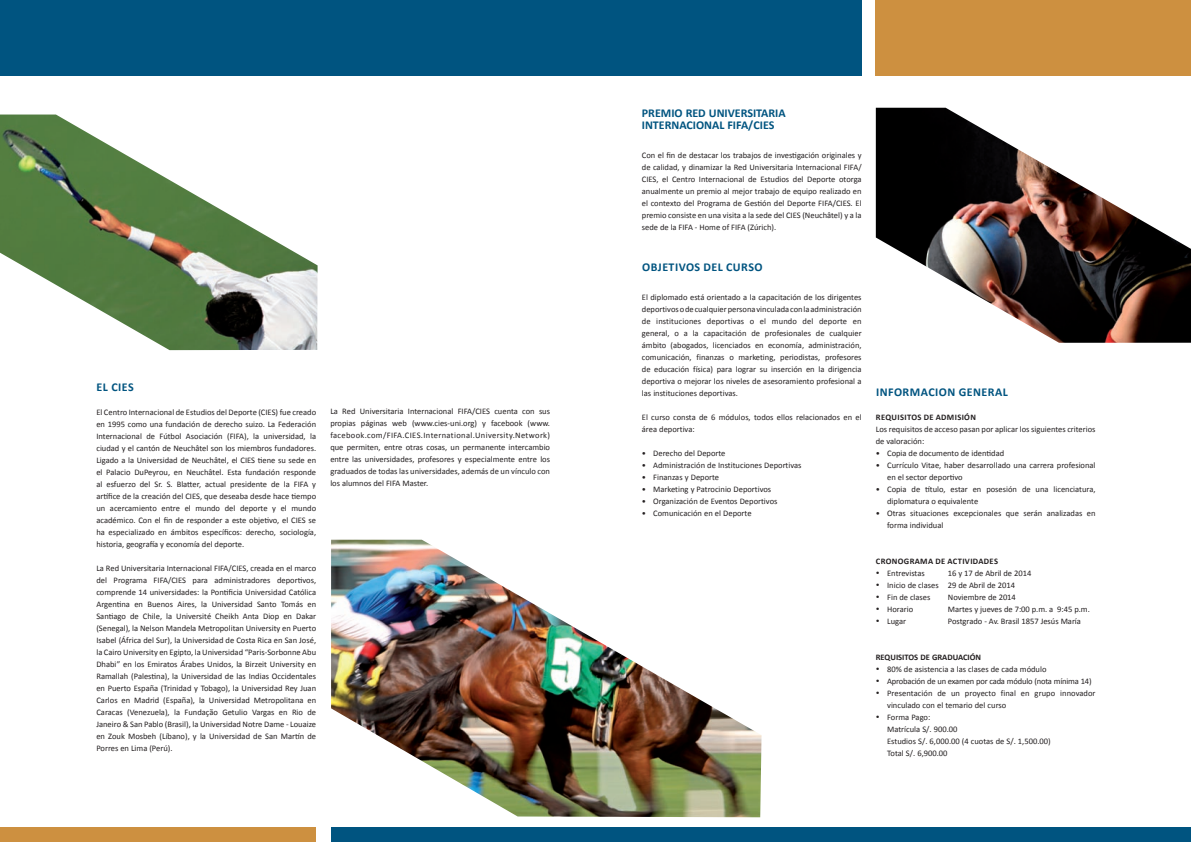
<style>
.page{position:relative;width:1191px;height:842px;background:#fff}
.page>*{position:absolute;margin:0;border:0;box-sizing:border-box;transform-origin:0 0}
.t1{font:700 12px/12px "Calibri";color:#005480}
.t2{font:700 12px "Calibri";letter-spacing:.04em;color:#005480}
.t3{font:8.5px/12px "Calibri";color:#231f20}
.t4{font:8.5px "Calibri";letter-spacing:-.02em;color:#231f20}
.t5{font:700 8.5px "Calibri";color:#231f20}
.t6{font:700 8.5px "Calibri";letter-spacing:.04em;color:#231f20}
</style>
<div class="page">
<div style="left:0;top:0;width:861px;height:76px;background:#005480"></div>
<div style="left:876px;top:0;width:315px;height:76px;background:#cd9040"></div>
<img style="left:331px;top:540px;width:430px;height:277px">
<img style="left:876px;top:108px;width:315px;height:235px">
<img style="left:0;top:115px;width:317px;height:235px">
<div style="left:0;top:828px;width:315px;height:14px;background:#cd9040"></div>
<div style="left:331px;top:828px;width:860px;height:14px;background:#005480"></div>
<h1 class="t1" style="left:97px;top:380px;width:22px">EL CIES</h1>
<p class="t3" style="left:96px;top:405px;width:221px;text-align:justify">El Centro Internacional de Estudios del Deporte (CIES) fue creado en 1995 como una fundación de derecho suizo. La Federación Internacional de Fútbol Asociación (FIFA), la universidad, la ciudad y el cantón de Neuchâtel son los miembros fundadores.<br>Ligado a la Universidad de Neuchâtel, el CIES tiene su sede en el Palacio DuPeyrou, en Neuchâtel. Esta fundación responde al esfuerzo del Sr. S. Blatter, actual presidente de la FIFA y artífice de la creación del CIES, que deseaba desde hace tiempo un acercamiento entre el mundo del deporte y el mundo académico. Con el fin de responder a este objetivo, el CIES se ha especializado en ámbitos específicos: derecho, sociología, historia, geografía y economía del deporte.</p>
<p class="t3" style="left:96px;top:562px;width:221px;text-align:justify">La Red Universitaria Internacional FIFA/CIES, creada en el marco del Programa FIFA/CIES para administradores deportivos, comprende 14 universidades: la Pontificia Universidad Católica Argentina en Buenos Aires, la Universidad Santo Tomás en Santiago de Chile, la Université Cheikh Anta Diop en Dakar (Senegal), la Nelson Mandela Metropolitan University en Puerto Isabel (África del Sur), la Universidad de Costa Rica en San José, la Cairo University en Egipto, la Universidad “Paris-Sorbonne Abu Dhabi” en los Emiratos Árabes Unidos, la Birzeit University en Ramallah (Palestina), la Universidad de las Indias Occidentales en Puerto España (Trinidad y Tobago), la Universidad Rey Juan Carlos en Madrid (España), la Universidad Metropolitana en Caracas (Venezuela), la Fundação Getulio Vargas en Rio de Janeiro &amp; San Pablo (Brasil), la Universidad Notre Dame - Louaize en Zouk Mosbeh (Líbano), y la Universidad de San Martín de Porres en Lima (Perú).</p>
<p class="t3" style="left:330px;top:405px;width:221px;text-align:justify">La Red Universitaria Internacional FIFA/CIES cuenta con sus propias páginas web (www.cies-uni.org) y facebook (www. facebook.com/FIFA.CIES.International.University.Network) que permiten, entre otras cosas, un permanente intercambio entre las universidades, profesores y especialmente entre los graduados de todas las universidades, además de un vínculo con los alumnos del FIFA Master.</p>
<h1 class="t1" style="left:642px;top:106px;width:145px">PREMIO RED UNIVERSITARIA<br>INTERNACIONAL FIFA/CIES</h1>
<p class="t3" style="left:642px;top:148px;width:221px;text-align:justify">Con el fin de destacar los trabajos de investigación originales y de calidad, y dinamizar la Red Universitaria Internacional FIFA/ CIES, el Centro Internacional de Estudios del Deporte otorga anualmente un premio al mejor trabajo de equipo realizado en el contexto del Programa de Gestión del Deporte FIFA/CIES. El premio consiste en una visita a la sede del CIES (Neuchâtel) y a la sede de la FIFA - Home of FIFA (Zúrich).</p>
<h1 class="t1" style="left:642px;top:260px;width:16px">OBJETIVOS</h1>
<h1 class="t1" style="left:703px;top:260px;width:8px">DEL</h1>
<h1 class="t1" style="left:726px;top:260px;width:38px">CURSO</h1>
<p class="t3" style="left:642px;top:291px;width:221px;text-align:justify">El diplomado está orientado a la capacitación de los dirigentes deportivos o de cualquier persona vinculada con la administración de instituciones deportivas o el mundo del deporte en general, o a la capacitación de profesionales de cualquier ámbito (abogados, licenciados en economía, administración, comunicación, finanzas o marketing, periodistas, profesores de educación física) para lograr su inserción en la dirigencia deportiva o mejorar los niveles de asesoramiento profesional a las instituciones deportivas.</p>
<p class="t3" style="left:642px;top:411px;width:221px">El curso consta de 6 módulos, todos ellos relacionados en el área deportiva:</p>
<p class="t3" style="left:642px;top:447px;width:85px">• Derecho del Deporte</p>
<p class="t3" style="left:642px;top:459px;width:161px">• Administración de Instituciones Deportivas</p>
<p class="t3" style="left:642px;top:471px;width:79px">• Finanzas y Deporte</p>
<p class="t3" style="left:642px;top:483px;width:131px">• Marketing y Patrocinio Deportivos</p>
<p class="t3" style="left:642px;top:495px;width:137px">• Organización de Eventos Deportivos</p>
<p class="t3" style="left:642px;top:507px;width:111px">• Comunicación en el Deporte</p>
<h1 class="t2" style="left:876px;top:385px;width:133px">INFORMACION GENERAL</h1>
<p class="t6" style="left:876px;top:412px;width:101px">REQUISITOS DE ADMISIÓN</p>
<p class="t3" style="left:875px;top:423px;width:221px">Los requisitos de acceso pasan por aplicar los siguientes criterios de valoración:</p>
<p class="t3" style="left:875px;top:447px;width:130px">• Copia de documento de identidad</p>
<p class="t3" style="left:887px;top:459px;width:210px;text-indent:-11px">• Currículo Vitae, haber desarrollado una carrera profesional en el sector deportivo</p>
<p class="t3" style="left:887px;top:483px;width:210px;text-indent:-11px">• Copia de título, estar en posesión de una licenciatura, diplomatura o equivalente</p>
<p class="t3" style="left:887px;top:507px;width:210px;text-indent:-11px">• Otras situaciones excepcionales que serán analizadas en forma individual</p>
<p class="t5" style="left:876px;top:556px;width:7px">CRONOGRAMA</p>
<p class="t5" style="left:935px;top:556px;width:18px">DE ACTIVIDADES</p>
<p class="t3" style="left:876px;top:567px;width:50px">• Entrevistas</p>
<p class="t3" style="left:948px;top:567px;width:85px">16 y 17 de Abril de 2014</p>
<p class="t3" style="left:876px;top:579px;width:141px">• Inicio de clases 29 de Abril de 2014</p>
<p class="t3" style="left:876px;top:591px;width:56px">• Fin de clases</p>
<p class="t3" style="left:948px;top:591px;width:70px">Noviembre de 2014</p>
<p class="t3" style="left:876px;top:603px;width:39px">• Horario</p>
<p class="t3" style="left:948px;top:603px;width:144px">Martes y jueves de 7:00 p.m. a 9:45 p.m.</p>
<p class="t3" style="left:876px;top:615px;width:32px">• Lugar</p>
<p class="t3" style="left:948px;top:615px;width:135px">Postgrado - Av. Brasil 1857 Jesús María</p>
<p class="t5" style="left:876px;top:652px;width:107px">REQUISITOS DE GRADUACIÓN</p>
<p class="t3" style="left:876px;top:663px;width:172px">• 80% de asistencia a las clases de cada módulo</p>
<p class="t4" style="left:876px;top:676px;width:217px">• Aprobación de un examen por cada módulo (nota mínima 14)</p>
<p class="t3" style="left:887px;top:687px;width:210px;text-indent:-11px">• Presentación de un proyecto final en grupo innovador vinculado con el temario del curso</p>
<p class="t3" style="left:887px;top:711px;width:165px;text-indent:-11px">• Forma Pago:<br>Matrícula S/. 900.00<br>Estudios S/. 6,000.00 (4 cuotas de S/. 1,500.00)<br>Total S/. 6,900.00</p>
</div>
